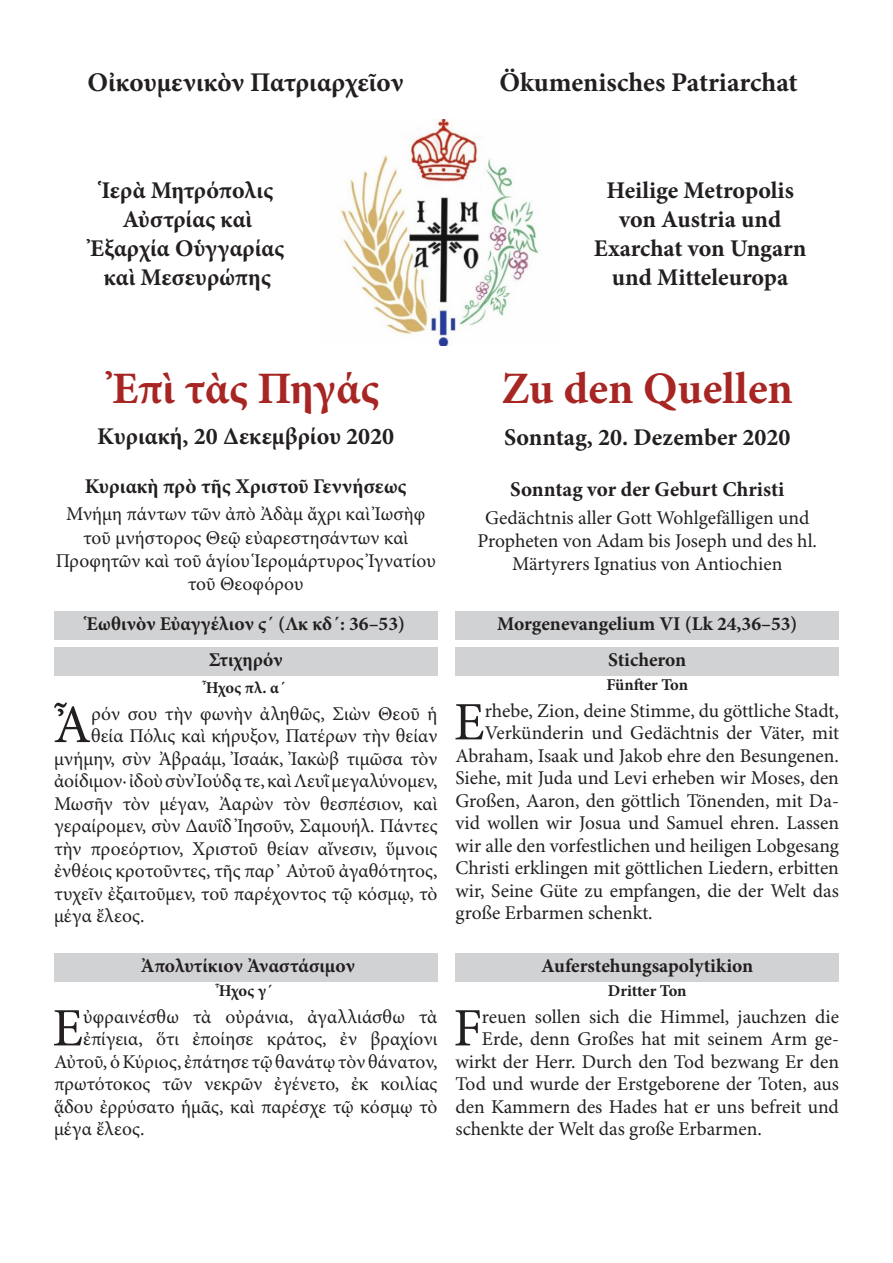
<style>
.page{position:relative;width:893px;height:1263px;background:#fff}
.page>*{position:absolute;margin:0;border:0;box-sizing:border-box;transform-origin:0 0}
.Text{font:54.15px "Minion Pro";color:#231f20}
.t1{font:700 45px "Minion Pro";letter-spacing:-.005em;color:#a72624}
.t2{font:700 27px "Minion Pro";color:#231f20}
.t3{font:700 24px/28.8px "Minion Pro";color:#231f20;text-align:center}
.t4{font:700 21px "Minion Pro";color:#231f20}
.Text-2{font:19.5px/23.4px "Minion Pro";color:#231f20;text-align:center}
.Überschriften{font:700 19.5px "Minion Pro";color:#231f20}
.Ton{font:700 16.5px "Minion Pro";letter-spacing:-.01em;color:#231f20}
</style>
<div class="page">
<img style="left:341px;top:120px;width:198px;height:226px">
<div style="left:54px;top:612px;width:383px;height:28px;background:#d1d2d4"></div>
<div style="left:54px;top:648px;width:383px;height:28px;background:#d1d2d4"></div>
<div style="left:54px;top:954px;width:383px;height:28px;background:#d1d2d4"></div>
<div style="left:455px;top:612px;width:384px;height:28px;background:#d1d2d4"></div>
<div style="left:455px;top:648px;width:384px;height:28px;background:#d1d2d4"></div>
<div style="left:455px;top:954px;width:384px;height:28px;background:#d1d2d4"></div>
<p class="t2" style="left:87px;top:63px;width:318px">Οἰκουμενικὸν Πατριαρχεῖον</p>
<p class="t2" style="left:499px;top:63px;width:300px">Ökumenisches Patriarchat</p>
<p class="t3" style="left:90px;top:176px;width:196px">Ἱερὰ Μητρόπολις<br>Αὐστρίας καὶ<br>Ἐξαρχία Οὑγγαρίας καὶ Μεσευρώπης</p>
<p class="t3" style="left:594px;top:176px;width:214px">Heilige Metropolis von Austria und<br>Exarchat von Ungarn und Mitteleuropa</p>
<p class="t1" style="left:112px;top:357px;width:268px">Ἐπὶ τὰς Πηγάς</p>
<p class="t1" style="left:501px;top:357px;width:293px">Zu den Quellen</p>
<p class="t3" style="left:97px;top:422px;width:298px">Kυριακή, 20 Δεκεμβρίου 2020</p>
<p class="t3" style="left:504px;top:422px;width:288px">Sonntag, 20. Dezember 2020</p>
<p class="t4" style="left:85px;top:471px;width:323px">Κυριακὴ πρὸ τῆς Χριστοῦ Γεννήσεως</p>
<p class="Text-2" style="left:56px;top:503px;width:381px">Μνήμη πάντων τῶν ἀπὸ Ἀδὰμ ἄχρι καὶ Ἰωσὴφ τοῦ μνήστορος Θεῷ εὐαρεστησάντων καὶ Προφητῶν καὶ τοῦ ἁγίου Ἱερομάρτυρος Ἰγνατίου τοῦ Θεοφόρου</p>
<p class="t4" style="left:510px;top:474px;width:276px">Sonntag vor der Geburt Christi</p>
<p class="Text-2" style="left:477px;top:506px;width:341px">Gedächtnis aller Gott Wohlgefälligen und<br>Propheten von Adam bis Joseph und des hl.<br>Märtyrers Ignatius von Antiochien</p>
<p class="Überschriften" style="left:86px;top:610px;width:320px">Ἑωθινὸν Εὐαγγέλιον Ϛ´ (Λκ κδ´: 36–53)</p>
<p class="Überschriften" style="left:209px;top:646px;width:75px">Στιχηρόν</p>
<p class="Ton" style="left:206px;top:676px;width:81px">Ἦχος πλ. α´</p>
<p class="Text" style="left:54px;top:692px;width:39px">Ἆ</p>
<p class="Text-2" style="left:91px;top:702px;width:348px">ρόν σου τὴν φωνὴν ἀληθῶς, Σιὼν Θεοῦ ἡ</p>
<p class="Text-2" style="left:91px;top:725px;width:348px">θεία Πόλις καὶ κήρυξον, Πατέρων τὴν θείαν</p>
<p class="Text-2" style="left:54px;top:747px;width:385px">μνήμην, σὺν Ἀβραάμ, Ἰσαάκ, Ἰακὼβ τιμῶσα τὸν</p>
<p class="Text-2" style="left:54px;top:770px;width:385px">ἀοίδιμον· ἰδοὺ σὺν Ἰούδᾳ τε, καὶ Λευῒ μεγαλύνομεν,</p>
<p class="Text-2" style="left:54px;top:792px;width:385px">Μωσῆν τὸν μέγαν, Ἀαρὼν τὸν θεσπέσιον, καὶ</p>
<p class="Text-2" style="left:54px;top:815px;width:385px">γεραίρομεν, σὺν Δαυΐδ Ἰησοῦν, Σαμουήλ. Πάντες</p>
<p class="Text-2" style="left:54px;top:837px;width:385px">τὴν προεόρτιον, Χριστοῦ θείαν αἴνεσιν, ὕμνοις</p>
<p class="Text-2" style="left:54px;top:860px;width:385px">ἐνθέοις κροτοῦντες, τῆς παρ᾽ Αὐτοῦ ἀγαθότητος,</p>
<p class="Text-2" style="left:54px;top:882px;width:385px">τυχεῖν ἐξαιτοῦμεν, τοῦ παρέχοντος τῷ κόσμῳ, τὸ</p>
<p class="Text-2" style="left:54px;top:905px;width:92px">μέγα ἔλεος.</p>
<p class="Überschriften" style="left:141px;top:952px;width:215px">Ἀπολυτίκιον Ἀναστάσιμον</p>
<p class="Ton" style="left:219px;top:979px;width:55px">Ἦχος γ´</p>
<p class="Text" style="left:52px;top:996px;width:32px">Ε</p>
<p class="Text-2" style="left:83px;top:1006px;width:356px">ὐφραινέσθω τὰ οὐράνια, ἀγαλλιάσθω τὰ</p>
<p class="Text-2" style="left:83px;top:1028px;width:356px">ἐπίγεια, ὅτι ἐποίησε κράτος, ἐν βραχίονι</p>
<p class="Text-2" style="left:54px;top:1051px;width:385px">Αὐτοῦ, ὁ Κύριος, ἐπάτησε τῷ θανάτῳ τὸν θάνατον,</p>
<p class="Text-2" style="left:54px;top:1073px;width:385px">πρωτότοκος τῶν νεκρῶν ἐγένετο, ἐκ κοιλίας</p>
<p class="Text-2" style="left:54px;top:1096px;width:385px">ᾅδου ἐρρύσατο ἡμᾶς, καὶ παρέσχε τῷ κόσμῳ τὸ</p>
<p class="Text-2" style="left:54px;top:1118px;width:92px">μέγα ἔλεος.</p>
<p class="Überschriften" style="left:497px;top:610px;width:302px">Morgenevangelium VI (Lk 24,36–53)</p>
<p class="Überschriften" style="left:608px;top:646px;width:80px">Sticheron</p>
<p class="Ton" style="left:606px;top:673px;width:83px">Fünfter Ton</p>
<p class="Text" style="left:454px;top:690px;width:32px">E</p>
<p class="Text-2" style="left:485px;top:700px;width:356px">rhebe, Zion, deine Stimme, du göttliche Stadt,</p>
<p class="Text-2" style="left:485px;top:722px;width:356px">Verkünderin und Gedächtnis der Väter, mit</p>
<p class="Text-2" style="left:455px;top:745px;width:385px">Abraham, Isaak und Jakob ehre den Besungenen.</p>
<p class="Text-2" style="left:455px;top:767px;width:385px">Siehe, mit Juda und Levi erheben wir Moses, den</p>
<p class="Text-2" style="left:455px;top:790px;width:385px">Großen, Aaron, den göttlich Tönenden, mit Da-</p>
<p class="Text-2" style="left:455px;top:812px;width:385px">vid wollen wir Josua und Samuel ehren. Lassen</p>
<p class="Text-2" style="left:455px;top:835px;width:385px">wir alle den vorfestlichen und heiligen Lobgesang</p>
<p class="Text-2" style="left:455px;top:857px;width:385px">Christi erklingen mit göttlichen Liedern, erbitten</p>
<p class="Text-2" style="left:455px;top:880px;width:385px">wir, Seine Güte zu empfangen, die der Welt das</p>
<p class="Text-2" style="left:455px;top:902px;width:199px">große Erbarmen schenkt.</p>
<p class="Überschriften" style="left:541px;top:952px;width:214px">Auferstehungsapolytikion</p>
<p class="Ton" style="left:608px;top:979px;width:80px">Dritter Ton</p>
<p class="Text" style="left:453px;top:996px;width:30px">F</p>
<p class="Text-2" style="left:482px;top:1006px;width:359px">reuen sollen sich die Himmel, jauchzen die</p>
<p class="Text-2" style="left:482px;top:1028px;width:358px">Erde, denn Großes hat mit seinem Arm ge-</p>
<p class="Text-2" style="left:455px;top:1051px;width:385px">wirkt der Herr. Durch den Tod bezwang Er den</p>
<p class="Text-2" style="left:455px;top:1073px;width:385px">Tod und wurde der Erstgeborene der Toten, aus</p>
<p class="Text-2" style="left:455px;top:1096px;width:385px">den Kammern des Hades hat er uns befreit und</p>
<p class="Text-2" style="left:455px;top:1118px;width:308px">schenkte der Welt das große Erbarmen.</p>
</div>
